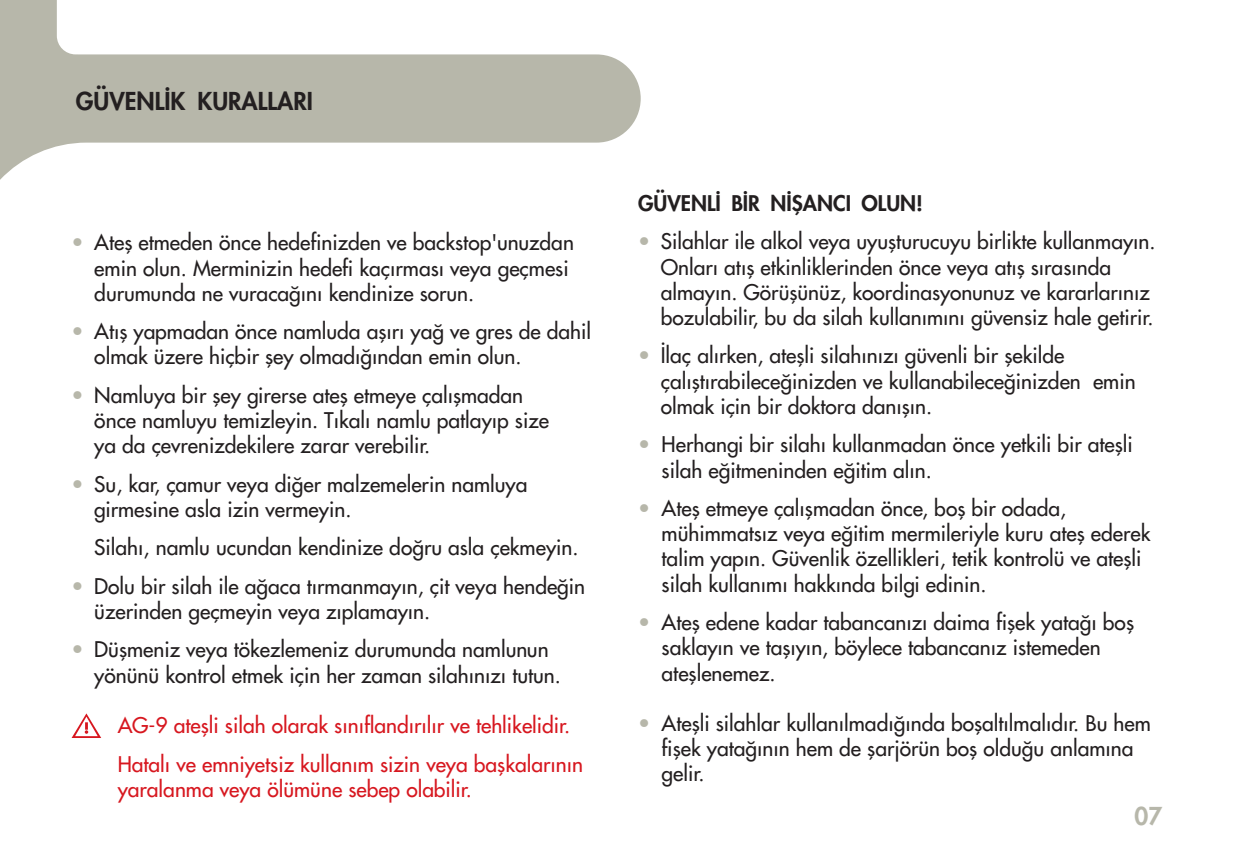
<style>
.page{position:relative;width:1234px;height:851px;background:#fff}
.page>*{position:absolute;margin:0;border:0;box-sizing:border-box;transform-origin:0 0}
.t1{font:24px "Futura Heavy Tr";color:#231f20}
.t2{font:24px "Futura Heavy Tr";color:#b7b7aa}
.t3{font:21px/25.2px "Futura Normal Tr";color:#231f20}
.t4{font:21px/38.4px "Futura Normal Tr";color:#d7171f}
.t5{font:21px "Futura Heavy Tr";color:#231f20}
.s1{color:#b7b7aa}
</style>
<div class="page">
<svg style="left:0;top:0;width:640px;height:180px;fill:#b7b7aa"></svg>
<svg style="left:72px;top:713px;width:29px;height:24px"></svg>
<p class="t1" style="left:76px;top:86px;width:238px">GÜVENLİK KURALLARI</p>
<p class="t3" style="left:94px;top:230px;width:481px;text-indent:-23px"><span class="s1">•</span> Ateş etmeden önce hedefinizden ve backstop'unuzdan emin olun. Merminizin hedefi kaçırması veya geçmesi durumunda ne vuracağını kendinize sorun.</p>
<p class="t3" style="left:94px;top:318px;width:498px;text-indent:-23px"><span class="s1">•</span> Atış yapmadan önce namluda aşırı yağ ve gres de dahil olmak üzere hiçbir şey olmadığından emin olun.</p>
<p class="t3" style="left:94px;top:382px;width:456px;text-indent:-23px"><span class="s1">•</span> Namluya bir şey girerse ateş etmeye çalışmadan önce namluyu temizleyin. Tıkalı namlu patlayıp size ya da çevrenizdekilere zarar verebilir.</p>
<p class="t3" style="left:94px;top:471px;width:434px;text-indent:-23px"><span class="s1">•</span> Su, kar, çamur veya diğer malzemelerin namluya girmesine asla izin vermeyin.</p>
<p class="t3" style="left:94px;top:534px;width:485px">Silahı, namlu ucundan kendinize doğru asla çekmeyin.</p>
<p class="t3" style="left:94px;top:573px;width:492px;text-indent:-23px"><span class="s1">•</span> Dolu bir silah ile ağaca tırmanmayın, çit veya hendeğin üzerinden geçmeyin veya zıplamayın.</p>
<p class="t3" style="left:94px;top:637px;width:468px;text-indent:-23px"><span class="s1">•</span> Düşmeniz veya tökezlemeniz durumunda namlunun yönünü kontrol etmek için her zaman silahınızı tutun.</p>
<p class="t4" style="left:118px;top:706px;width:467px">AG-9 ateşli silah olarak sınıflandırılır ve tehlikelidir.<br>Hatalı ve emniyetsiz kullanım sizin veya başkalarının</p>
<p class="t4" style="left:118px;top:769px;width:355px">yaralanma veya ölümüne sebep olabilir.</p>
<p class="t5" style="left:638px;top:189px;width:286px">GÜVENLİ BİR NİŞANCI OLUN!</p>
<p class="t3" style="left:660px;top:229px;width:496px;text-indent:-23px"><span class="s1">•</span> Silahlar ile alkol veya uyuşturucuyu birlikte kullanmayın.<br>Onları atış etkinliklerinden önce veya atış sırasında almayın. Görüşünüz, koordinasyonunuz ve kararlarınız bozulabilir, bu da silah kullanımını güvensiz hale getirir.</p>
<p class="t3" style="left:660px;top:343px;width:476px;text-indent:-23px"><span class="s1">•</span> İlaç alırken, ateşli silahınızı güvenli bir şekilde çalıştırabileceğinizden ve kullanabileceğinizden emin olmak için bir doktora danışın.</p>
<p class="t3" style="left:661px;top:432px;width:472px;text-indent:-24px"><span class="s1">•</span> Herhangi bir silahı kullanmadan önce yetkili bir ateşli silah eğitmeninden eğitim alın.</p>
<p class="t3" style="left:661px;top:495px;width:490px;text-indent:-24px"><span class="s1">•</span> Ateş etmeye çalışmadan önce, boş bir odada, mühimmatsız veya eğitim mermileriyle kuru ateş ederek talim yapın. Güvenlik özellikleri, tetik kontrolü ve ateşli silah kullanımı hakkında bilgi edinin.</p>
<p class="t3" style="left:661px;top:609px;width:474px;text-indent:-24px"><span class="s1">•</span> Ateş edene kadar tabancanızı daima fişek yatağı boş saklayın ve taşıyın, böylece tabancanız istemeden ateşlenemez.</p>
<p class="t3" style="left:661px;top:710px;width:490px;text-indent:-24px"><span class="s1">•</span> Ateşli silahlar kullanılmadığında boşaltılmalıdır. Bu hem fişek yatağının hem de şarjörün boş olduğu anlamına gelir.</p>
<p class="t2" style="left:1134px;top:800px;width:29px">07</p>
</div>
